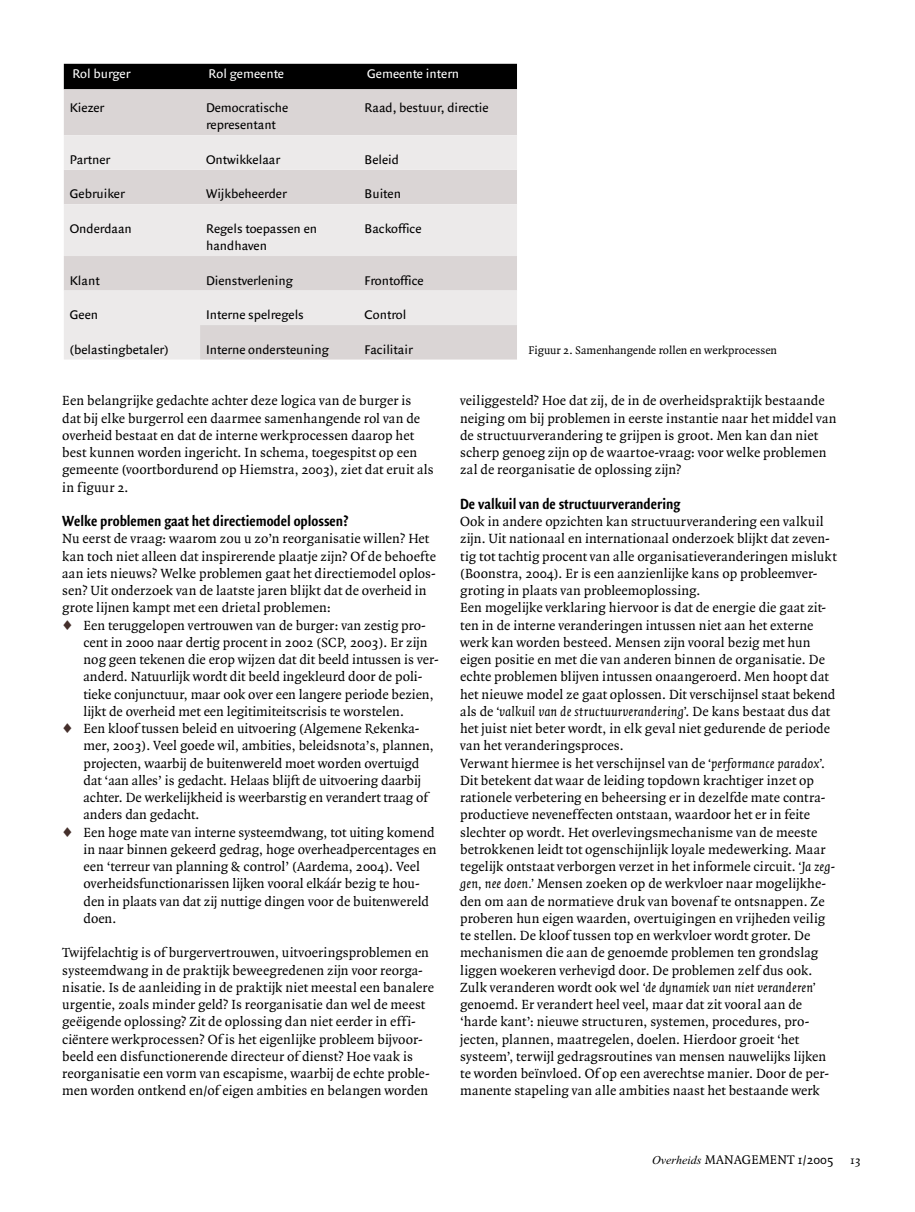
<style>
.page{position:relative;width:915px;height:1212px;background:#fff}
.page>*{position:absolute;margin:0;border:0;box-sizing:border-box;transform-origin:0 0}
.T1{font:700 15.75px "Quadraat Sans Con";color:#000}
.Standaard{font:14.25px/17.2px "Quadraat";letter-spacing:.005em;color:#000}
.Ops{font:14.25px/17.2px "Quadraat";color:#000}
.t1{font:13.5px/17.2px "Quadraat Sans";color:#000}
.t2{font:13.5px "Quadraat Sans";color:#fff}
.t3{font:13.5px "Quadraat";color:#000}
.Bijschrift{font:12px "Quadraat";color:#000}
.s1{color:#442f2b}
.s2{font-style:italic}
.s3{font-family:"Times New Roman";font-style:italic;font-size:12px}
.s4{font-size:12px}
</style>
<div class="page">
<div style="left:64px;top:64px;width:453px;height:25px;background:#000"></div>
<div style="left:64px;top:89px;width:453px;height:46px;background:#dad5d5"></div>
<svg style="left:64px;top:135px;width:453px;height:225px;background:#e4e1e1"></svg>
<p class="t2" style="left:72px;top:65px;width:59px">Rol burger</p>
<p class="t2" style="left:208px;top:65px;width:77px">Rol gemeente</p>
<p class="t2" style="left:367px;top:65px;width:94px">Gemeente intern</p>
<p class="t1" style="left:70px;top:99px;width:36px">Kiezer</p>
<p class="t1" style="left:206px;top:99px;width:84px">Democratische representant</p>
<p class="t1" style="left:364px;top:99px;width:125px">Raad, bestuur, directie</p>
<p class="t1" style="left:70px;top:151px;width:42px">Partner</p>
<p class="t1" style="left:206px;top:151px;width:75px">Ontwikkelaar</p>
<p class="t1" style="left:364px;top:151px;width:36px">Beleid</p>
<p class="t1" style="left:70px;top:185px;width:56px">Gebruiker</p>
<p class="t1" style="left:206px;top:185px;width:82px">Wijkbeheerder</p>
<p class="t1" style="left:364px;top:185px;width:38px">Buiten</p>
<p class="t1" style="left:70px;top:220px;width:64px">Onderdaan</p>
<p class="t1" style="left:206px;top:220px;width:112px">Regels toepassen en handhaven</p>
<p class="t1" style="left:364px;top:220px;width:58px">Backoffice</p>
<p class="t1" style="left:70px;top:272px;width:31px">Klant</p>
<p class="t1" style="left:206px;top:272px;width:88px">Dienstverlening</p>
<p class="t1" style="left:364px;top:272px;width:61px">Frontoffice</p>
<p class="t1" style="left:70px;top:306px;width:30px">Geen</p>
<p class="t1" style="left:206px;top:306px;width:99px">Interne spelregels</p>
<p class="t1" style="left:364px;top:306px;width:43px">Control</p>
<p class="t1" style="left:70px;top:341px;width:100px">(belastingbetaler)</p>
<p class="t1" style="left:206px;top:341px;width:124px">Interne ondersteuning</p>
<p class="t1" style="left:364px;top:341px;width:49px">Facilitair</p>
<p class="Bijschrift" style="left:528px;top:343px;width:250px">Figuur 2. Samenhangende rollen en werkprocessen</p>
<p class="Standaard" style="left:62px;top:393px;width:373px">Een belangrijke gedachte achter deze logica van de burger is<br>dat bij elke burgerrol een daarmee samenhangende rol van de overheid bestaat en dat de interne werkprocessen daarop het best kunnen worden ingericht. In schema, toegespitst op een gemeente (voortbordurend op Hiemstra, 2003), ziet dat eruit als in figuur 2.</p>
<p class="T1" style="left:62px;top:512px;width:288px">Welke problemen gaat het directiemodel oplossen?</p>
<p class="Standaard" style="left:62px;top:531px;width:375px">Nu eerst de vraag: waarom zou u zo’n reorganisatie willen? Het kan toch niet alleen dat inspirerende plaatje zijn? Of de behoefte aan iets nieuws? Welke problemen gaat het directiemodel oplos&shy;sen? Uit onderzoek van de laatste jaren blijkt dat de overheid in grote lijnen kampt met een drietal problemen:</p>
<p class="Ops" style="left:83px;top:617px;width:357px;text-indent:-21px"><span class="s1">♦</span> Een teruggelopen vertrouwen van de burger: van zestig pro&shy;cent in 2000 naar dertig procent in 2002 (SCP, 2003). Er zijn nog geen tekenen die erop wijzen dat dit beeld intussen is ver&shy;anderd. Natuurlijk wordt dit beeld ingekleurd door de poli&shy;tieke conjunctuur, maar ook over een langere periode bezien, lijkt de overheid met een legitimiteitscrisis te worstelen.</p>
<p class="Ops" style="left:83px;top:720px;width:352px;text-indent:-21px"><span class="s1">♦</span> Een kloof tussen beleid en uitvoering (Algemene Rekenka&shy;mer, 2003). Veel goede wil, ambities, beleidsnota’s, plannen, projecten, waarbij de buitenwereld moet worden overtuigd dat ‘aan alles’ is gedacht. Helaas blijft de uitvoering daarbij achter. De werkelijkheid is weerbarstig en verandert traag of anders dan gedacht.</p>
<p class="Ops" style="left:83px;top:824px;width:354px;text-indent:-21px"><span class="s1">♦</span> Een hoge mate van interne systeemdwang, tot uiting komend in naar binnen gekeerd gedrag, hoge overheadpercentages en een ‘terreur van planning &amp; control’ (Aardema, 2004). Veel overheidsfunctionarissen lijken vooral elkáár bezig te hou&shy;den in plaats van dat zij nuttige dingen voor de buitenwereld doen.</p>
<p class="Standaard" style="left:62px;top:945px;width:373px">Twijfelachtig is of burgervertrouwen, uitvoeringsproblemen en systeemdwang in de praktijk beweegredenen zijn voor reorga&shy;nisatie. Is de aanleiding in de praktijk niet meestal een banalere urgentie, zoals minder geld? Is reorganisatie dan wel de meest geëigende oplossing? Zit de oplossing dan niet eerder in effi&shy;ciëntere werkprocessen? Of is het eigenlijke probleem bijvoor&shy;beeld een disfunctionerende directeur of dienst? Hoe vaak is reorganisatie een vorm van escapisme, waarbij de echte proble&shy;men worden ontkend en/of eigen ambities en belangen worden</p>
<p class="Standaard" style="left:460px;top:393px;width:378px">veiliggesteld? Hoe dat zij, de in de overheidspraktijk bestaande neiging om bij problemen in eerste instantie naar het middel van de structuurverandering te grijpen is groot. Men kan dan niet scherp genoeg zijn op de waartoe-vraag: voor welke problemen zal de reorganisatie de oplossing zijn?</p>
<p class="T1" style="left:460px;top:494px;width:221px">De valkuil van de structuurverandering</p>
<p class="Standaard" style="left:460px;top:513px;width:378px">Ook in andere opzichten kan structuurverandering een valkuil zijn. Uit nationaal en internationaal onderzoek blijkt dat zeven&shy;tig tot tachtig procent van alle organisatieveranderingen mislukt (Boonstra, 2004). Er is een aanzienlijke kans op probleemver&shy;groting in plaats van probleemoplossing.</p>
<p class="Standaard" style="left:460px;top:600px;width:376px">Een mogelijke verklaring hiervoor is dat de energie die gaat zit&shy;ten in de interne veranderingen intussen niet aan het externe werk kan worden besteed. Mensen zijn vooral bezig met hun eigen positie en met die van anderen binnen de organisatie. De echte problemen blijven intussen onaangeroerd. Men hoopt dat het nieuwe model ze gaat oplossen. Dit verschijnsel staat bekend als de <span class="s2">‘valkuil van de structuurverandering’</span>. De kans bestaat dus dat het juist niet beter wordt, in elk geval niet gedurende de periode van het veranderingsproces.</p>
<p class="Standaard" style="left:460px;top:755px;width:376px">Verwant hiermee is het verschijnsel van de <span class="s2">‘performance paradox’</span>.<br>Dit betekent dat waar de leiding topdown krachtiger inzet op rationele verbetering en beheersing er in dezelfde mate contra&shy;productieve neveneffecten ontstaan, waardoor het er in feite slechter op wordt. Het overlevingsmechanisme van de meeste betrokkenen leidt tot ogenschijnlijk loyale medewerking. Maar tegelijk ontstaat verborgen verzet in het informele circuit. <span class="s2">‘Ja zeg&shy;gen, nee doen.’</span> Mensen zoeken op de werkvloer naar mogelijkhe&shy;den om aan de normatieve druk van bovenaf te ontsnappen. Ze proberen hun eigen waarden, overtuigingen en vrijheden veilig te stellen. De kloof tussen top en werkvloer wordt groter. De mechanismen die aan de genoemde problemen ten grondslag liggen woekeren verhevigd door. De problemen zelf dus ook.</p>
<p class="Standaard" style="left:460px;top:979px;width:370px">Zulk veranderen wordt ook wel <span class="s2">‘de dynamiek van niet veranderen’ </span>genoemd. Er verandert heel veel, maar dat zit vooral aan de ‘harde kant’: nieuwe structuren, systemen, procedures, pro&shy;jecten, plannen, maatregelen, doelen. Hierdoor groeit ‘het systeem’, terwijl gedragsroutines van mensen nauwelijks lijken te worden beïnvloed. Of op een averechtse manier. Door de per&shy;manente stapeling van alle ambities naast het bestaande werk</p>
<p class="t3" style="left:651px;top:1153px;width:210px"><span class="s3">Overheids</span> MANAGEMENT 1/2005 <span class="s4">13</span></p>
</div>
